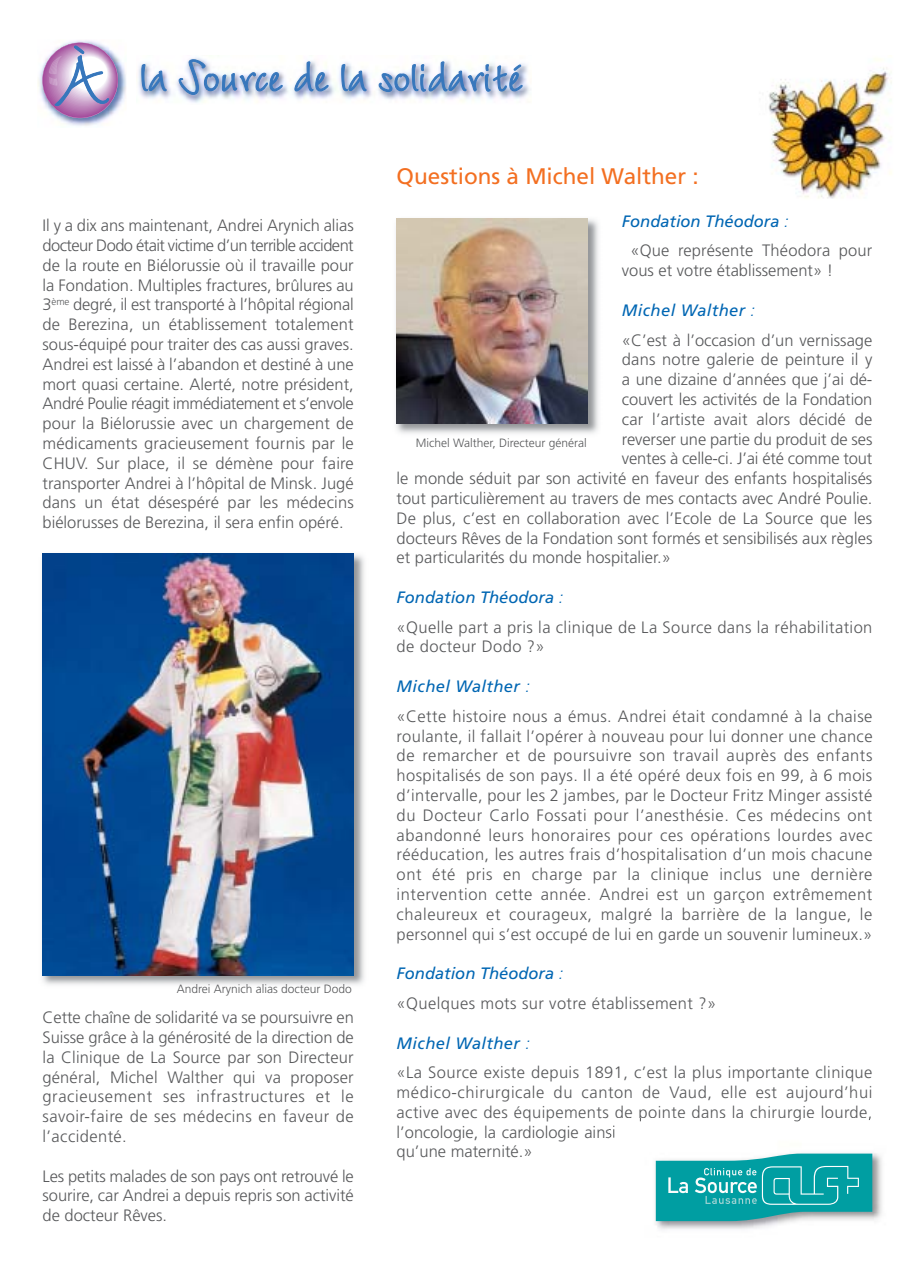
<style>
.page{position:relative;width:915px;height:1263px;background:#fff}
.page>*{position:absolute;margin:0;border:0;box-sizing:border-box;transform-origin:0 0}
.t1{font:22.5px "Frutiger";color:#f36f21}
.t2{font:300 16.5px/19.8px "Frutiger";letter-spacing:.01em;color:#58595b}
.t3{font:300 16.5px "Frutiger";letter-spacing:-.01em;color:#58595b}
.t4{font:300 12px "Frutiger";color:#58595b}
.s1{font-weight:400;font-style:italic;color:#0066b3}
.s2{font-style:italic;color:#0066b3}
</style>
<div class="page">
<img style="left:768px;top:58px;width:124px;height:141px">
<img style="left:138px;top:57px;width:392px;height:46px">
<svg style="left:141px;top:63px;width:26px;height:29px"></svg>
<svg style="left:178px;top:59px;width:105px;height:36px"></svg>
<svg style="left:294px;top:61px;width:35px;height:31px"></svg>
<svg style="left:340px;top:63px;width:27px;height:29px"></svg>
<svg style="left:378px;top:61px;width:145px;height:34px"></svg>
<img style="left:38px;top:40px;width:88px;height:86px">
<svg style="left:42px;top:43px;width:76px;height:75px"></svg>
<img style="left:42px;top:553px;width:322px;height:432px">
<img style="left:43px;top:553px;width:310px;height:422px">
<img style="left:609px;top:1118px;width:273px;height:112px">
<svg style="left:655px;top:1153px;width:217px;height:68px;background:#30adb1"></svg>
<img style="left:396px;top:218px;width:203px;height:216px">
<img style="left:396px;top:219px;width:191px;height:204px">
<p class="t2" style="left:43px;top:217px;width:313px;text-align:justify">Il y a dix ans maintenant, Andrei Arynich alias docteur Dodo était victime d’un terrible accident de la route en Biélorussie où il travaille pour la Fondation. Multiples fractures, brûlures au 3<sup>ème</sup> degré, il est transporté à l’hôpital régional de Berezina, un établissement totalement sous-équipé pour traiter des cas aussi graves.<br>Andrei est laissé à l’abandon et destiné à une mort quasi certaine. Alerté, notre président, André Poulie réagit immédiatement et s’envole pour la Biélorussie avec un chargement de médicaments gracieusement fournis par le CHUV. Sur place, il se démène pour faire transporter Andrei à l’hôpital de Minsk. Jugé dans un état désespéré par les médecins biélorusses de Berezina, il sera enfin opéré.</p>
<p class="t4" style="left:177px;top:984px;width:176px">Andrei Arynich alias docteur Dodo</p>
<p class="t2" style="left:43px;top:1009px;width:313px;text-align:justify">Cette chaîne de solidarité va se poursuivre en Suisse grâce à la générosité de la direction de la Clinique de La Source par son Directeur général, Michel Walther qui va proposer gracieusement ses infrastructures et le savoir-faire de ses médecins en faveur de l’accidenté.</p>
<p class="t2" style="left:43px;top:1167px;width:312px;text-align:justify">Les petits malades de son pays ont retrouvé le sourire, car Andrei a depuis repris son activité de docteur Rêves.</p>
<h1 class="t1" style="left:396px;top:168px;width:303px">Questions à Michel Walther :</h1>
<p class="t2" style="left:630px;top:207px;width:243px;line-height:29.7px;text-indent:-8px"><span class="s1">Fondation Théodora</span> <span class="s2">:<br></span>«Que représente Théodora pour</p>
<p class="t2" style="left:621px;top:262px;width:213px">vous et votre établissement» !</p>
<p class="t2" style="left:621px;top:296px;width:252px;line-height:29.7px"><span class="s1">Michel Walther</span> <span class="s2">:<br></span>«C’est à l’occasion d’un vernissage</p>
<p class="t2" style="left:621px;top:351px;width:252px">dans notre galerie de peinture il y</p>
<p class="t2" style="left:621px;top:371px;width:252px">a une dizaine d’années que j’ai dé-</p>
<p class="t3" style="left:621px;top:393px;width:252px">couvert les activités de la Fondation</p>
<p class="t2" style="left:621px;top:410px;width:252px">car l’artiste avait alors décidé de</p>
<p class="t2" style="left:621px;top:430px;width:252px">reverser une partie du produit de ses</p>
<p class="t3" style="left:621px;top:452px;width:252px">ventes à celle-ci. J’ai été comme tout</p>
<p class="t2" style="left:396px;top:470px;width:477px">le monde séduit par son activité en faveur des enfants hospitalisés</p>
<p class="t2" style="left:396px;top:490px;width:477px">tout particulièrement au travers de mes contacts avec André Poulie.</p>
<p class="t2" style="left:396px;top:509px;width:477px">De plus, c’est en collaboration avec l’Ecole de La Source que les</p>
<p class="t2" style="left:396px;top:529px;width:477px">docteurs Rêves de la Fondation sont formés et sensibilisés aux règles</p>
<p class="t2" style="left:396px;top:549px;width:276px">et particularités du monde hospitalier.»</p>
<p class="t2" style="left:396px;top:584px;width:477px;line-height:29.7px"><span class="s1">Fondation Théodora</span> <span class="s2">:<br></span>«Quelle part a pris la clinique de La Source dans la réhabilitation</p>
<p class="t2" style="left:396px;top:638px;width:150px">de docteur Dodo ?»</p>
<p class="t2" style="left:396px;top:673px;width:477px;line-height:29.7px"><span class="s1">Michel Walther</span> <span class="s2">:<br></span>«Cette histoire nous a émus. Andrei était condamné à la chaise</p>
<p class="t2" style="left:396px;top:727px;width:477px;text-align:justify">roulante, il fallait l’opérer à nouveau pour lui donner une chance de remarcher et de poursuivre son travail auprès des enfants hospitalisés de son pays. Il a été opéré deux fois en 99, à 6 mois d’intervalle, pour les 2 jambes, par le Docteur Fritz Minger assisté du Docteur Carlo Fossati pour l’anesthésie. Ces médecins ont abandonné leurs honoraires pour ces opérations lourdes avec rééducation, les autres frais d’hospitalisation d’un mois chacune ont été pris en charge par la clinique inclus une dernière intervention cette année. Andrei est un garçon extrêmement chaleureux et courageux, malgré la barrière de la langue, le personnel qui s’est occupé de lui en garde un souvenir lumineux.»</p>
<p class="t2" style="left:396px;top:960px;width:321px;line-height:29.7px"><span class="s1">Fondation Théodora</span> <span class="s2">:<br></span>«Quelques mots sur votre établissement ?»</p>
<p class="t2" style="left:396px;top:1029px;width:477px;line-height:29.7px"><span class="s1">Michel Walther</span> <span class="s2">:<br></span>«La Source existe depuis 1891, c’est la plus importante clinique</p>
<p class="t2" style="left:396px;top:1084px;width:477px">médico-chirurgicale du canton de Vaud, elle est aujourd’hui active avec des équipements de pointe dans la chirurgie lourde, l’oncologie, la cardiologie ainsi<br>qu’une maternité.»</p>
<p class="t4" style="left:416px;top:438px;width:172px">Michel Walther, Directeur général</p>
</div>
